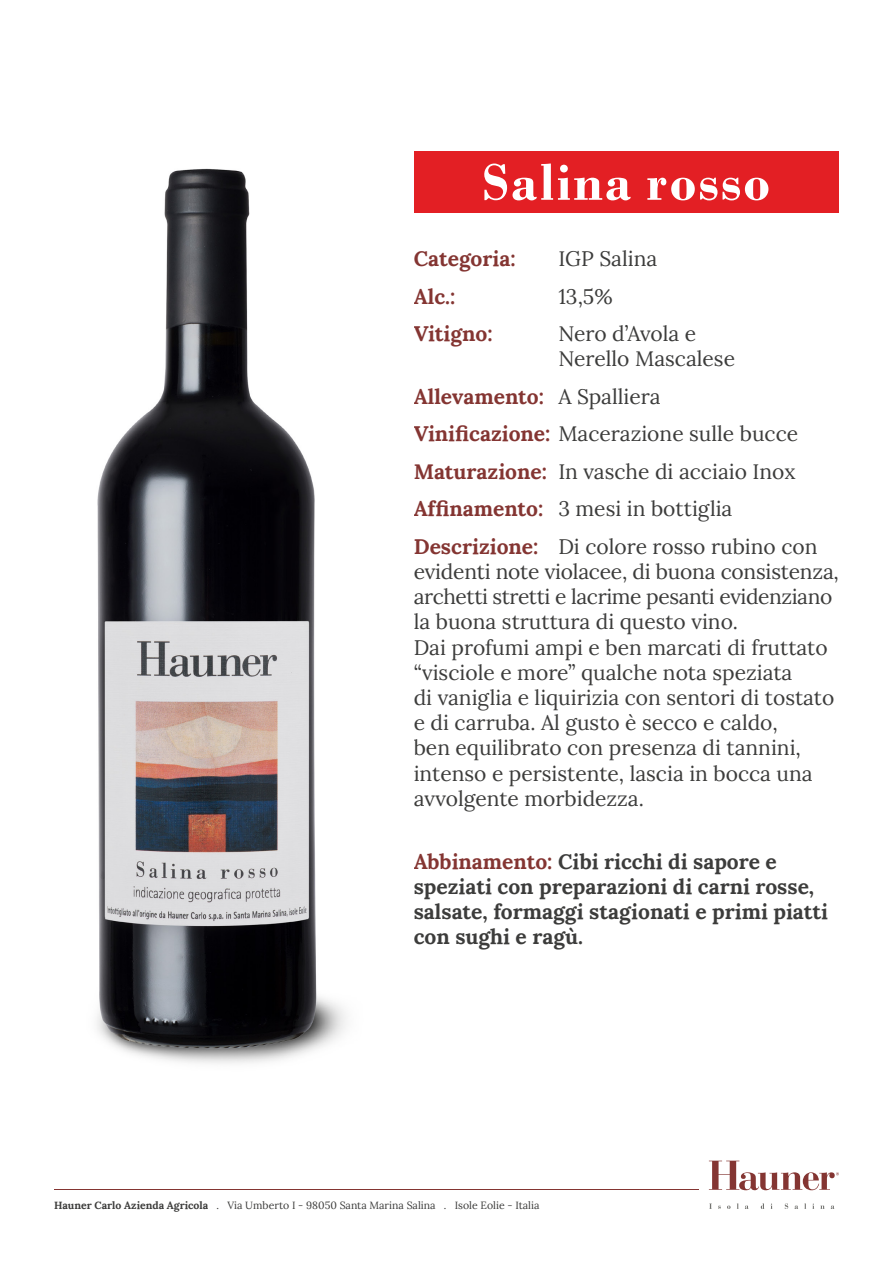
<style>
.page{position:relative;width:893px;height:1263px;background:#fff}
.page>*{position:absolute;margin:0;border:0;box-sizing:border-box;transform-origin:0 0}
.t1{font:21px/25.2px "Lora";color:#3c3c3b}
.t2{font:700 21px/25.2px "Lora";color:#3c3c3b}
.t3{font:700 21px "Lora";color:#843532}
.t4{font:10.5px "Lora";color:#3c3c3b}
.s1{font-weight:700;color:#843532}
.s2{color:#843532}
.s3{font-weight:700}
</style>
<div class="page">
<svg style="left:709px;top:1203px;width:3px;height:6px"></svg>
<svg style="left:718px;top:1205px;width:3px;height:4px"></svg>
<svg style="left:727px;top:1205px;width:4px;height:4px"></svg>
<svg style="left:737px;top:1203px;width:2px;height:6px"></svg>
<svg style="left:745px;top:1205px;width:4px;height:4px"></svg>
<svg style="left:761px;top:1203px;width:3px;height:6px"></svg>
<svg style="left:785px;top:1203px;width:3px;height:6px"></svg>
<svg style="left:794px;top:1205px;width:4px;height:4px"></svg>
<svg style="left:804px;top:1203px;width:2px;height:6px"></svg>
<svg style="left:820px;top:1205px;width:5px;height:4px"></svg>
<svg style="left:831px;top:1205px;width:3px;height:4px"></svg>
<svg style="left:709px;top:1161px;width:130px;height:29px"></svg>
<hr style="left:54px;top:1189px;width:644px;height:1px;background:#843532">
<div style="left:414px;top:151px;width:425px;height:62px;background:#e31f24"></div>
<svg style="left:484px;top:164px;width:147px;height:36px"></svg>
<svg style="left:647px;top:178px;width:121px;height:22px"></svg>
<img style="left:97px;top:168px;width:249px;height:896px">
<p class="t3" style="left:414px;top:241px;width:103px">Categoria:</p>
<p class="t1" style="left:558px;top:245px;width:101px">IGP Salina</p>
<p class="t3" style="left:414px;top:278px;width:43px">Alc.:</p>
<p class="t1" style="left:558px;top:282px;width:56px">13,5%</p>
<p class="t3" style="left:414px;top:316px;width:80px">Vitigno:</p>
<p class="t1" style="left:558px;top:320px;width:178px">Nero d’Avola e<br>Nerello Mascalese</p>
<p class="t1" style="left:414px;top:376px;width:405px;line-height:37.5px"><span class="s1">Allevamento:</span> A Spalliera<br><span class="s1">Vinificazione:</span> Macerazione sulle bucce <span class="s1">Maturazione:</span> In vasche di acciaio Inox <span class="s1">Affinamento:</span> 3 mesi in bottiglia <span class="s1">Descrizione:</span> Di colore rosso rubino con</p>
<p class="t1" style="left:414px;top:557px;width:427px">evidenti note violacee, di buona consistenza, archetti stretti e lacrime pesanti evidenziano la buona struttura di questo vino.<br>Dai profumi ampi e ben marcati di fruttato “visciole e more” qualche nota speziata<br>di vaniglia e liquirizia con sentori di tostato e di carruba. Al gusto è secco e caldo,<br>ben equilibrato con presenza di tannini, intenso e persistente, lascia in bocca una avvolgente morbidezza.</p>
<p class="t2" style="left:414px;top:846px;width:416px"><span class="s2">Abbinamento:</span> Cibi ricchi di sapore e speziati con preparazioni di carni rosse, salsate, formaggi stagionati e primi piatti con sughi e ragù.</p>
<p class="t4" style="left:54px;top:1197px;width:487px"><span class="s3">Hauner Carlo Azienda Agricola</span> . Via Umberto I - 98050 Santa Marina Salina . Isole Eolie - Italia</p>
</div>
